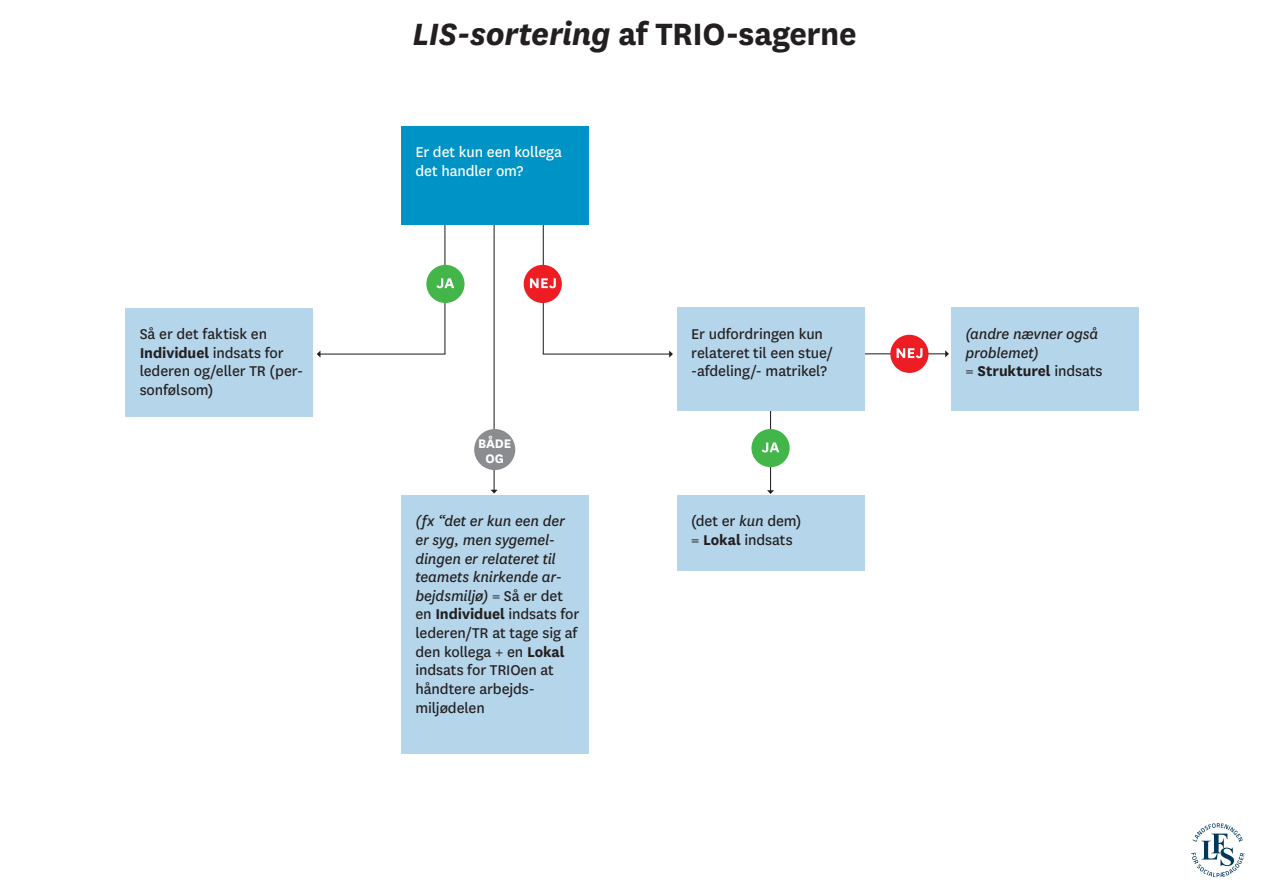
<style>
.page{position:relative;width:1263px;height:893px;background:#fff}
.page>*{position:absolute;margin:0;border:0;box-sizing:border-box;transform-origin:0 0}
.boks-brød{font:700 36px "National";letter-spacing:-.015em;color:#231f20}
.boks-brød-2{font:16.58px/18.7px "National";letter-spacing:-.005em;color:#231f20}
.boks-brød-3{font:italic 16.58px/18.7px "National";letter-spacing:-.01em;color:#231f20}
.boks-brød-4{font:16.58px/18.7px "National";letter-spacing:-.01em;color:#fff}
.brød{font:700 14.48px/14.5px "National";letter-spacing:-.015em;color:#fff;text-align:center}
.s1{font-weight:700}
.s2{font-style:italic}
.s3{font-style:normal}
.s4{font-weight:700;font-style:normal}
</style>
<div class="page">
<hr style="left:865px;top:353px;width:81px;height:1px;background:#231f20">
<svg style="left:945px;top:350px;width:4px;height:7px"></svg>
<hr style="left:543px;top:354px;width:127px;height:1px;background:#231f20">
<svg style="left:669px;top:351px;width:4px;height:7px"></svg>
<hr style="left:543px;top:224px;width:1px;height:130px;background:#231f20">
<hr style="left:770px;top:411px;width:1px;height:80px;background:#231f20">
<svg style="left:767px;top:490px;width:7px;height:4px"></svg>
<hr style="left:494px;top:224px;width:1px;height:266px;background:#231f20">
<svg style="left:491px;top:490px;width:7px;height:3px"></svg>
<hr style="left:320px;top:354px;width:125px;height:1px;background:#231f20">
<svg style="left:317px;top:351px;width:3px;height:6px"></svg>
<hr style="left:444px;top:224px;width:1px;height:130px;background:#231f20">
<div style="left:751px;top:429px;width:39px;height:38px;background:#42b649;border-radius:50%"></div>
<svg style="left:761px;top:442px;width:18px;height:10px"></svg>
<div style="left:426px;top:265px;width:38px;height:38px;background:#42b649;border-radius:50%"></div>
<svg style="left:436px;top:278px;width:18px;height:10px"></svg>
<div style="left:890px;top:335px;width:38px;height:38px;background:#ee1d23;border-radius:50%"></div>
<svg style="left:896px;top:348px;width:26px;height:10px"></svg>
<div style="left:524px;top:265px;width:38px;height:38px;background:#ee1d23;border-radius:50%"></div>
<svg style="left:530px;top:278px;width:26px;height:10px"></svg>
<div style="left:474px;top:429px;width:41px;height:41px;background:#8a8c8f;border-radius:50%"></div>
<div style="left:401px;top:126px;width:188px;height:98px;background:#0093c6"></div>
<div style="left:401px;top:495px;width:188px;height:259px;background:#b5d5ea"></div>
<div style="left:677px;top:308px;width:187px;height:103px;background:#b5d5ea"></div>
<div style="left:951px;top:308px;width:188px;height:103px;background:#b5d5ea"></div>
<div style="left:677px;top:495px;width:187px;height:75px;background:#b5d5ea"></div>
<div style="left:125px;top:308px;width:188px;height:108px;background:#b5d5ea"></div>
<svg style="left:1191px;top:823px;width:53px;height:54px"></svg>
<p class="boks-brød-2" style="left:140px;top:324px;width:165px">Så er det faktisk en<br><span class="s1">Individuel</span> indsats for lederen og/eller TR (per&shy;sonfølsom)</p>
<p class="boks-brød" style="left:412px;top:9px;width:446px"><span class="s2">LIS-sortering</span> af TRIO-sagerne</p>
<p class="boks-brød-4" style="left:415px;top:142px;width:148px">Er det kun een kollega det handler om?</p>
<p class="brød" style="left:478px;top:435px;width:35px">BÅDE<br>OG</p>
<p class="boks-brød-2" style="left:415px;top:511px;width:165px"><span class="s2">(fx “det er kun een der er syg, men sygemel&shy;dingen er relateret til teamets knirkende ar&shy;bejdsmiljø)</span> = Så er det en <span class="s1">Individuel</span> indsats for lederen/TR at tage sig af den kollega + en <span class="s1">Lokal </span>indsats for TRIOen at håndtere arbejds&shy;miljødelen</p>
<p class="boks-brød-2" style="left:691px;top:324px;width:143px">Er udfordringen kun relateret til een stue/ -afdeling/- matrikel?</p>
<p class="boks-brød-3" style="left:965px;top:324px;width:138px">(andre nævner også problemet)<br><span class="s3">=</span> <span class="s4">Strukturel</span> <span class="s3">indsats</span></p>
<p class="boks-brød-2" style="left:691px;top:511px;width:112px">(det er <span class="s2">kun</span> dem) = <span class="s1">Lokal</span> indsats</p>
</div>
